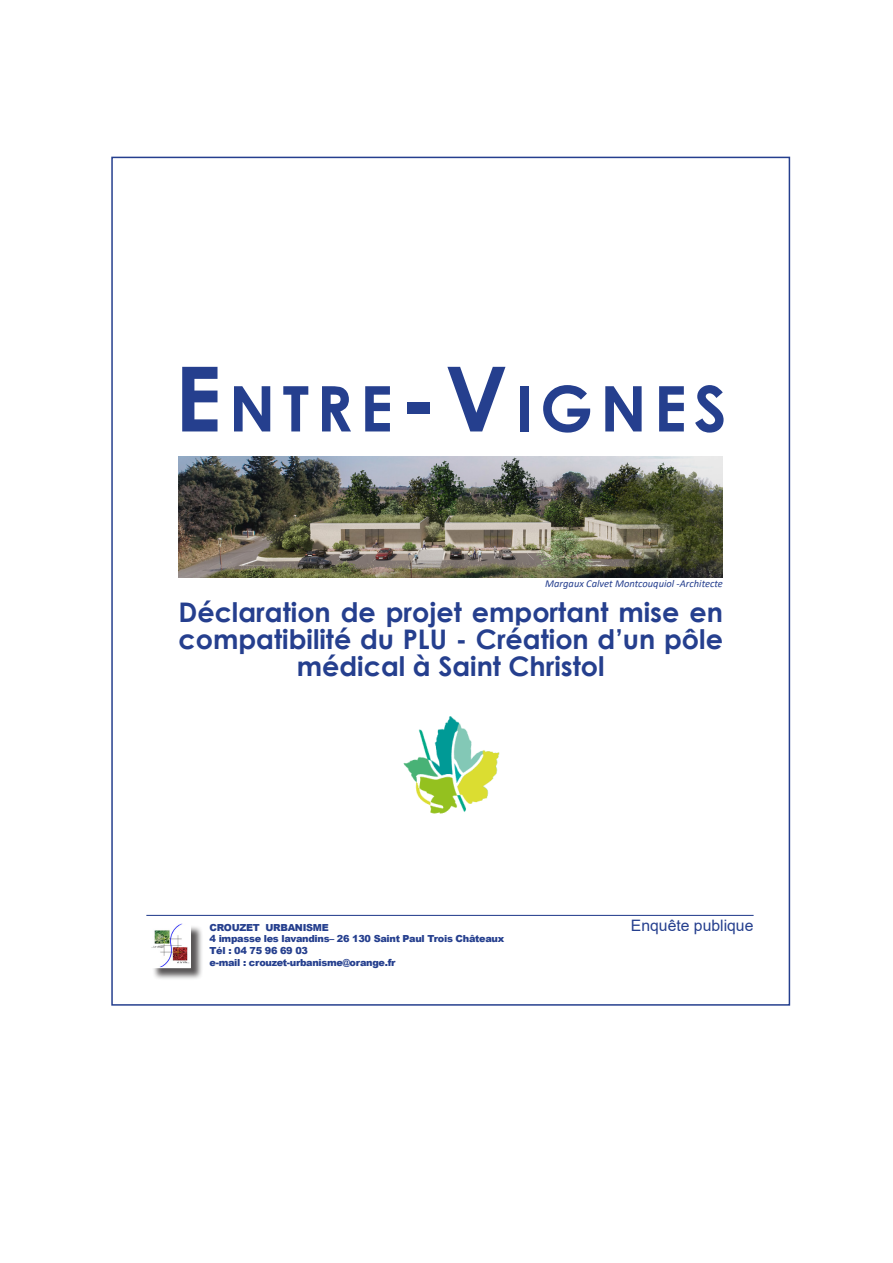
<style>
.page{position:relative;width:893px;height:1263px;background:#fff}
.page>*{position:absolute;margin:0;border:0;box-sizing:border-box;transform-origin:0 0}
.t1{font:700 63px "Century Gothic";letter-spacing:.115em;color:#253f8e}
.t2{font:700 27px/27px "Century Gothic";color:#253f8e;text-align:center}
.t3{font:15.75px "Arial";color:#253f8e}
.t4{font:italic 10.5px "Calibri";color:#253f8e}
.t5{font:900 9.75px "Arial";letter-spacing:-.03em;color:#253f8e}
.s1{font-size:90px}
</style>
<div class="page">
<img style="left:403px;top:716px;width:97px;height:98px">
<img style="left:179px;top:456px;width:544px;height:122px">
<hr style="left:146px;top:915px;width:608px;height:1px;background:#253f8e">
<div style="left:152px;top:925px;width:51px;height:56px;background:#231f20;opacity:.75"></div>
<img style="left:152px;top:926px;width:36px;height:40px">
<svg style="left:630px;top:914px;width:124px;height:2px"></svg>
<p class="t1" style="left:175px;top:361px;width:553px"><span class="s1">E</span>NTRE<span class="s1">-V</span>IGNES</p>
<p class="t4" style="left:545px;top:576px;width:179px">Margaux Calvet Montcouquiol -Architecte</p>
<p class="t2" style="left:179px;top:598px;width:546px">Déclaration de projet emportant mise en compatibilité du PLU - Création d’un pôle médical à Saint Christol</p>
<p class="t5" style="left:210px;top:920px;width:121px">CROUZET URBANISME</p>
<p class="t5" style="left:210px;top:932px;width:296px">4 impasse les lavandins– 26 130 Saint Paul Trois Châteaux</p>
<p class="t5" style="left:210px;top:943px;width:100px">Tél : 04 75 96 69 03</p>
<p class="t5" style="left:210px;top:955px;width:187px">e-mail : crouzet-urbanisme@orange.fr</p>
<p class="t3" style="left:631px;top:915px;width:124px">Enquête publique</p>
</div>
